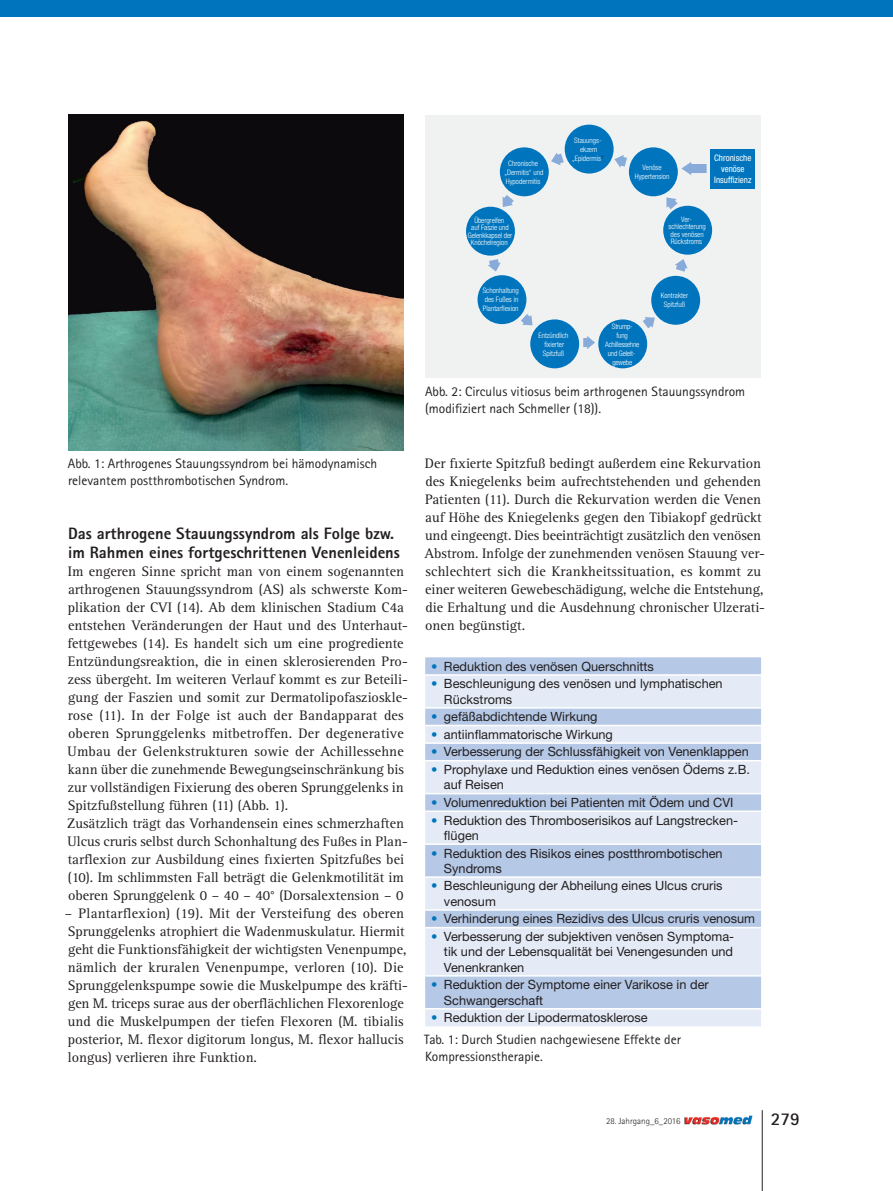
<style>
.page{position:relative;width:893px;height:1191px;background:#fff}
.page>*{position:absolute;margin:0;border:0;box-sizing:border-box;transform-origin:0 0}
.t1{font:700 18px "Rotis Sans Serif Std";color:#231f20}
._03_Sub_11{font:800 16.5px/19.5px "Rotis Sans Serif Std";color:#231f20}
._03_Body{font:14.25px/18px "Rotis Serif Std";color:#231f20}
._03_Inhalt_Bildunter{font:13.5px/17.2px "Rotis Sans Serif Std";color:#231f20}
._04_Tabelle_Fuß{font:12.75px/15.3px "Helvetica Neue LT Std";color:#231f20}
._05_Literatur_Copy{font:condensed 9px/10.8px "Helvetica Neue LT Std";color:#fff;text-align:center}
.t2{font:300 9px "Rotis Sans Serif Std";color:#231f20}
._05_Literatur_Copy-2{font:300 condensed 7.5px/9px "Helvetica Neue LT Std";color:#fff;text-align:center}
._05_Literatur_Copy-3{font:300 condensed 7.5px/9px "Helvetica Neue LT Std";letter-spacing:-.02em;color:#fff;text-align:center}
.s1{color:#231f20}
.s2{color:#0075bd}
</style>
<div class="page">
<img style="left:684px;top:1115px;width:68px;height:9px">
<hr style="left:762px;top:1110px;width:1px;height:81px;background:#231f20">
<div style="left:0;top:0;width:893px;height:17px;background:#0075bd"></div>
<div style="left:425px;top:657px;width:336px;height:17px;background:#b5c8e6"></div>
<svg style="left:425px;top:676px;width:336px;height:350px;background:#d2def0"></svg>
<hr style="left:425px;top:707px;width:336px;height:1px;background:#fff">
<hr style="left:425px;top:724px;width:336px;height:2px;background:#fff">
<hr style="left:425px;top:742px;width:336px;height:2px;background:#fff">
<hr style="left:425px;top:760px;width:336px;height:1px;background:#fff">
<hr style="left:425px;top:793px;width:336px;height:1px;background:#fff">
<hr style="left:425px;top:810px;width:336px;height:2px;background:#fff">
<hr style="left:425px;top:843px;width:336px;height:2px;background:#fff">
<hr style="left:425px;top:876px;width:336px;height:2px;background:#fff">
<hr style="left:425px;top:909px;width:336px;height:1px;background:#fff">
<hr style="left:425px;top:927px;width:336px;height:1px;background:#fff">
<hr style="left:425px;top:975px;width:336px;height:1px;background:#fff">
<hr style="left:425px;top:1008px;width:336px;height:1px;background:#fff">
<img style="left:68px;top:115px;width:336px;height:336px">
<div style="left:425px;top:115px;width:336px;height:263px;background:#eff2f1"></div>
<svg style="left:583px;top:336px;width:12px;height:13px"></svg>
<svg style="left:643px;top:317px;width:12px;height:11px"></svg>
<svg style="left:675px;top:259px;width:13px;height:13px"></svg>
<svg style="left:666px;top:197px;width:11px;height:12px"></svg>
<svg style="left:614px;top:155px;width:13px;height:13px"></svg>
<svg style="left:551px;top:153px;width:13px;height:12px"></svg>
<svg style="left:503px;top:195px;width:11px;height:12px"></svg>
<svg style="left:488px;top:259px;width:13px;height:12px"></svg>
<svg style="left:521px;top:314px;width:12px;height:11px"></svg>
<svg style="left:681px;top:162px;width:26px;height:13px"></svg>
<div style="left:711px;top:149px;width:44px;height:39px;background:#0075bd"></div>
<div style="left:565px;top:125px;width:49px;height:48px;background:#0075bd;border-radius:50%"></div>
<div style="left:500px;top:147px;width:49px;height:49px;background:#0075bd;border-radius:50%"></div>
<div style="left:477px;top:275px;width:49px;height:49px;background:#0075bd;border-radius:50%"></div>
<div style="left:530px;top:319px;width:49px;height:49px;background:#0075bd;border-radius:50%"></div>
<div style="left:651px;top:276px;width:49px;height:49px;background:#0075bd;border-radius:50%"></div>
<div style="left:629px;top:147px;width:49px;height:49px;background:#0075bd;border-radius:50%"></div>
<div style="left:663px;top:206px;width:49px;height:49px;background:#0075bd;border-radius:50%"></div>
<div style="left:598px;top:319px;width:49px;height:49px;background:#0075bd;border-radius:50%"></div>
<div style="left:466px;top:207px;width:49px;height:49px;background:#0075bd;border-radius:50%"></div>
<p class="_05_Literatur_Copy-2" style="left:504px;top:158px;width:41px">Chronische „Dermitis“ und<br>Hypodermitis</p>
<p class="_05_Literatur_Copy-2" style="left:468px;top:216px;width:46px;line-height:7.5px">Übergreifen<br>auf Faszie und<br>Gelenkkapsel der<br>Knöchelregion</p>
<p class="_05_Literatur_Copy-2" style="left:572px;top:135px;width:33px">Stauungs&shy;ekzem „Epidermis<span class="s1">“</span></p>
<p class="_05_Literatur_Copy-2" style="left:635px;top:163px;width:36px">Venöse<br>Hypertension</p>
<p class="_05_Literatur_Copy-2" style="left:669px;top:215px;width:39px;line-height:7.5px">Ver&shy;schlechterung des venösen<br>Rückstroms</p>
<p class="_05_Literatur_Copy" style="left:714px;top:152px;width:39px">Chronische venöse<br>Insuffizienz</p>
<p class="_05_Literatur_Copy-2" style="left:483px;top:286px;width:38px;text-align:justify">Schonhaltung des Fußes in Plantarflexion</p>
<p class="_05_Literatur_Copy-2" style="left:538px;top:330px;width:32px">Entzündlich fixierter<br>Spitzfuß</p>
<p class="_05_Literatur_Copy-3" style="left:605px;top:321px;width:36px">Strump-<br>fung<br>Achillessehne und Geleit&shy;gewebe</p>
<p class="_05_Literatur_Copy-2" style="left:661px;top:291px;width:29px">Kontrakter<br>Spitzfuß</p>
<p class="_03_Inhalt_Bildunter" style="left:425px;top:382px;width:322px">Abb. 2: Circulus vitiosus beim arthrogenen Stauungssyndrom (modifiziert nach Schmeller (18)).</p>
<p class="_03_Inhalt_Bildunter" style="left:68px;top:455px;width:311px">Abb. 1: Arthrogenes Stauungssyndrom bei hämodynamisch relevantem postthrombotischen Syndrom.</p>
<p class="_03_Sub_11" style="left:68px;top:523px;width:333px">Das arthrogene Stauungssyndrom als Folge bzw. im Rahmen eines fortgeschrittenen Venenleidens</p>
<p class="_03_Body" style="left:68px;top:563px;width:342px">Im engeren Sinne spricht man von einem sogenannten arthrogenen Stauungssyndrom (AS) als schwerste Kom&shy;plikation der CVI (14). Ab dem klinischen Stadium C4a entstehen Veränderungen der Haut und des Unterhaut&shy;fettgewebes (14). Es handelt sich um eine progrediente Entzündungsreaktion, die in einen sklerosierenden Pro&shy;zess übergeht. Im weiteren Verlauf kommt es zur Beteili&shy;gung der Faszien und somit zur Dermatolipofaszioskle&shy;rose (11). In der Folge ist auch der Bandapparat des oberen Sprunggelenks mitbetroffen. Der degenerative Umbau der Gelenkstrukturen sowie der Achillessehne kann über die zunehmende Bewegungseinschränkung bis zur vollständigen Fixierung des oberen Sprunggelenks in Spitzfußstellung führen (11) (Abb. 1).</p>
<p class="_03_Body" style="left:67px;top:815px;width:342px">Zusätzlich trägt das Vorhandensein eines schmerzhaften Ulcus cruris selbst durch Schonhaltung des Fußes in Plan&shy;tarflexion zur Ausbildung eines fixierten Spitzfußes bei (10). Im schlimmsten Fall beträgt die Gelenkmotilität im oberen Sprunggelenk 0 – 40 – 40° (Dorsalextension – 0</p>
<p class="_03_Body" style="left:65px;top:905px;width:344px">– Plantarflexion) (19). Mit der Versteifung des oberen Sprunggelenks atrophiert die Wadenmuskulatur. Hiermit geht die Funktionsfähigkeit der wichtigsten Venenpumpe, nämlich der kruralen Venenpumpe, verloren (10). Die Sprunggelenkspumpe sowie die Muskelpumpe des kräfti&shy;gen M. triceps surae aus der oberflächlichen Flexorenloge und die Muskelpumpen der tiefen Flexoren (M. tibialis posterior, M. flexor digitorum longus, M. flexor hallucis longus) verlieren ihre Funktion.</p>
<p class="_03_Body" style="left:424px;top:455px;width:342px">Der fixierte Spitzfuß bedingt außerdem eine Rekurvation des Kniegelenks beim aufrechtstehenden und gehenden Patienten (11). Durch die Rekurvation werden die Venen auf Höhe des Kniegelenks gegen den Tibiakopf gedrückt und eingeengt. Dies beeinträchtigt zusätzlich den venösen Abstrom. Infolge der zunehmenden venösen Stauung ver&shy;schlechtert sich die Krankheitssituation, es kommt zu einer weiteren Gewebeschädigung, welche die Entstehung, die Erhaltung und die Ausdehnung chronischer Ulzerati&shy;onen begünstigt.</p>
<p class="_04_Tabelle_Fuß" style="left:431px;top:658px;width:224px"><span class="s2">•</span> Reduktion des venösen Querschnitts</p>
<p class="_04_Tabelle_Fuß" style="left:444px;top:676px;width:280px;text-indent:-13px"><span class="s2">•</span> Beschleunigung des venösen und lymphatischen<br>Rückstroms</p>
<p class="_04_Tabelle_Fuß" style="left:431px;top:709px;width:168px"><span class="s2">•</span> gefäßabdichtende Wirkung</p>
<p class="_04_Tabelle_Fuß" style="left:431px;top:726px;width:183px"><span class="s2">•</span> antiinflammatorische Wirkung</p>
<p class="_04_Tabelle_Fuß" style="left:431px;top:744px;width:319px"><span class="s2">•</span> Verbesserung der Schlussfähigkeit von Venenklappen</p>
<p class="_04_Tabelle_Fuß" style="left:444px;top:761px;width:308px;text-indent:-13px"><span class="s2">•</span> Prophylaxe und Reduktion eines venösen Ödems z.B. auf Reisen</p>
<p class="_04_Tabelle_Fuß" style="left:431px;top:794px;width:304px"><span class="s2">•</span> Volumenreduktion bei Patienten mit Ödem und CVI</p>
<p class="_04_Tabelle_Fuß" style="left:444px;top:812px;width:296px;text-indent:-13px"><span class="s2">•</span> Reduktion des Thromboserisikos auf Langstrecken&shy;flügen</p>
<p class="_04_Tabelle_Fuß" style="left:444px;top:845px;width:280px;text-indent:-13px"><span class="s2">•</span> Reduktion des Risikos eines postthrombotischen<br>Syndroms</p>
<p class="_04_Tabelle_Fuß" style="left:444px;top:878px;width:280px;text-indent:-13px"><span class="s2">•</span> Beschleunigung der Abheilung eines Ulcus cruris venosum</p>
<p class="_04_Tabelle_Fuß" style="left:431px;top:911px;width:325px"><span class="s2">•</span> Verhinderung eines Rezidivs des Ulcus cruris venosum</p>
<p class="_04_Tabelle_Fuß" style="left:444px;top:928px;width:292px;text-align:justify;text-indent:-13px"><span class="s2">•</span> Verbesserung der subjektiven venösen Symptoma&shy;tik und der Lebensqualität bei Venengesunden und Venenkranken</p>
<p class="_04_Tabelle_Fuß" style="left:444px;top:976px;width:266px;text-indent:-13px"><span class="s2">•</span> Reduktion der Symptome einer Varikose in der<br>Schwangerschaft</p>
<p class="_04_Tabelle_Fuß" style="left:431px;top:1009px;width:218px"><span class="s2">•</span> Reduktion der Lipodermatosklerose</p>
<p class="_03_Inhalt_Bildunter" style="left:424px;top:1031px;width:258px">Tab. 1: Durch Studien nachgewiesene Effekte der<br>Kompressionstherapie.</p>
<p class="t2" style="left:606px;top:1115px;width:76px">28. Jahrgang_6_2016</p>
<p class="t1" style="left:771px;top:1107px;width:30px">279</p>
</div>
